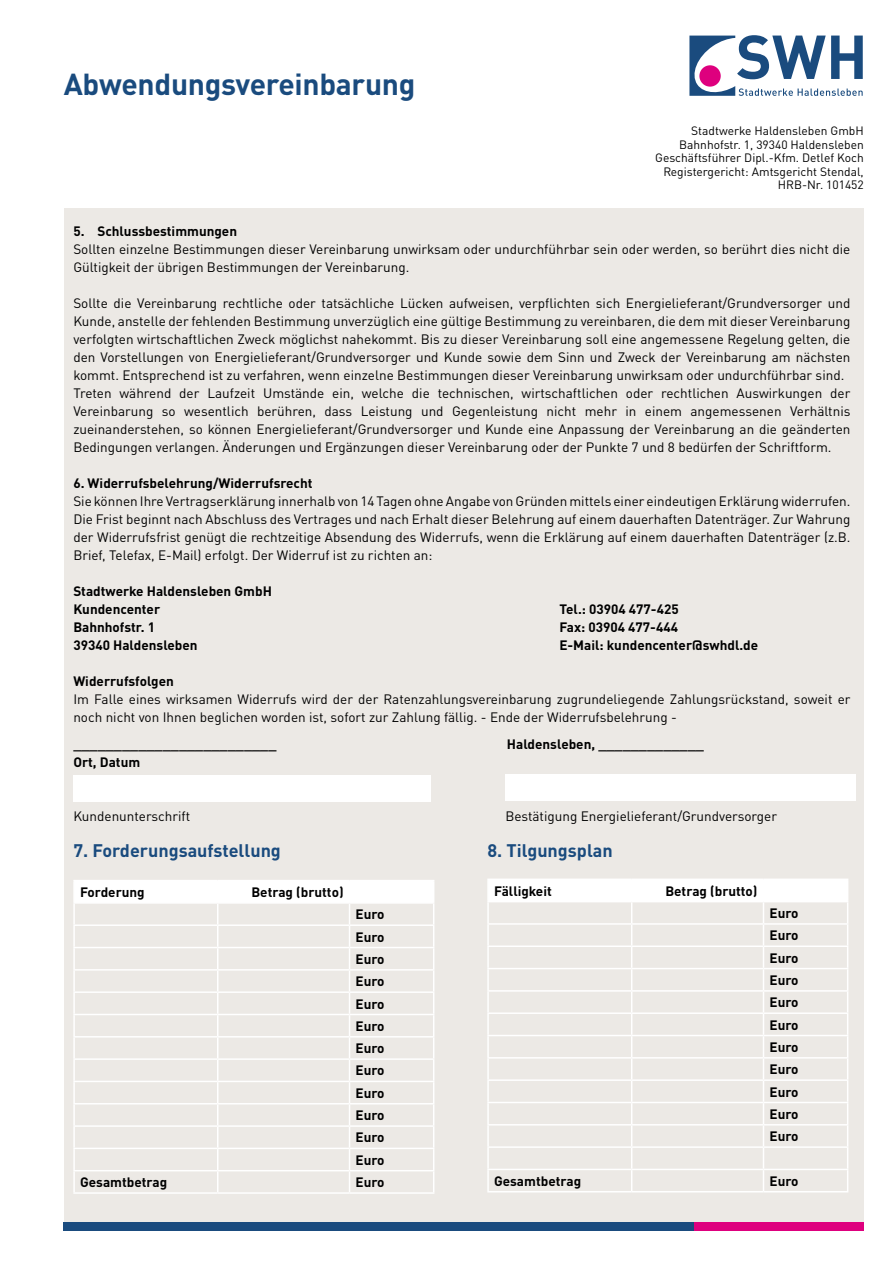
<style>
.page{position:relative;width:893px;height:1263px;background:#fff}
.page>*{position:absolute;margin:0;border:0;box-sizing:border-box;transform-origin:0 0}
.t1{font:700 30px "DIN Pro";letter-spacing:-.01em;color:#1a4b7e}
.t2{font:700 18px "DIN Pro";color:#1a4b7e}
.t3{font:13.5px/18px "DIN Pro";color:#000}
.t4{font:700 13.5px/22.4px "DIN Pro";color:#000;text-align:justify}
.t5{font:12px/13.5px "DIN Pro";color:#000;text-align:right}
</style>
<div class="page">
<div style="left:64px;top:208px;width:799px;height:1019px;background:#ece9e5"></div>
<svg style="left:689px;top:35px;width:174px;height:61px"></svg>
<div style="left:699px;top:65px;width:22px;height:22px;background:#de007e;border-radius:50%"></div>
<div style="left:64px;top:1222px;width:630px;height:9px;background:#1a4b7e"></div>
<div style="left:694px;top:1222px;width:169px;height:9px;background:#de007e"></div>
<hr style="left:73px;top:880px;width:145px;height:1px;background:#fff">
<hr style="left:73px;top:881px;width:2px;height:21px;background:#fff">
<hr style="left:73px;top:902px;width:145px;height:2px;background:#fff">
<hr style="left:73px;top:904px;width:2px;height:20px;background:#fff">
<hr style="left:73px;top:924px;width:145px;height:2px;background:#fff">
<hr style="left:73px;top:926px;width:2px;height:21px;background:#fff">
<hr style="left:73px;top:947px;width:145px;height:1px;background:#fff">
<hr style="left:73px;top:948px;width:2px;height:21px;background:#fff">
<hr style="left:73px;top:969px;width:145px;height:1px;background:#fff">
<hr style="left:73px;top:970px;width:2px;height:21px;background:#fff">
<hr style="left:73px;top:991px;width:145px;height:2px;background:#fff">
<hr style="left:73px;top:993px;width:2px;height:21px;background:#fff">
<hr style="left:73px;top:1014px;width:145px;height:1px;background:#fff">
<hr style="left:73px;top:1015px;width:2px;height:21px;background:#fff">
<hr style="left:73px;top:1036px;width:145px;height:1px;background:#fff">
<hr style="left:73px;top:1037px;width:2px;height:21px;background:#fff">
<hr style="left:73px;top:1058px;width:145px;height:2px;background:#fff">
<hr style="left:73px;top:1060px;width:2px;height:21px;background:#fff">
<hr style="left:73px;top:1081px;width:145px;height:1px;background:#fff">
<hr style="left:73px;top:1082px;width:2px;height:21px;background:#fff">
<hr style="left:73px;top:1103px;width:145px;height:1px;background:#fff">
<hr style="left:73px;top:1104px;width:2px;height:21px;background:#fff">
<hr style="left:73px;top:1125px;width:145px;height:2px;background:#fff">
<hr style="left:73px;top:1127px;width:2px;height:20px;background:#fff">
<hr style="left:73px;top:1147px;width:145px;height:2px;background:#fff">
<hr style="left:73px;top:1149px;width:2px;height:21px;background:#fff">
<hr style="left:73px;top:1170px;width:145px;height:1px;background:#fff">
<hr style="left:73px;top:1171px;width:2px;height:21px;background:#fff">
<svg style="left:75px;top:880px;width:359px;height:312px"></svg>
<hr style="left:73px;top:1192px;width:145px;height:2px;background:#fff">
<hr style="left:218px;top:1192px;width:132px;height:2px;background:#fff">
<hr style="left:350px;top:1192px;width:84px;height:2px;background:#fff">
<div style="left:73px;top:775px;width:358px;height:26px;background:#fff"></div>
<div style="left:505px;top:774px;width:350px;height:26px;background:#fff"></div>
<hr style="left:487px;top:878px;width:145px;height:2px;background:#fff">
<hr style="left:487px;top:880px;width:2px;height:21px;background:#fff">
<hr style="left:632px;top:878px;width:131px;height:2px;background:#fff">
<hr style="left:763px;top:878px;width:85px;height:2px;background:#fff">
<hr style="left:487px;top:901px;width:145px;height:1px;background:#fff">
<hr style="left:487px;top:902px;width:2px;height:21px;background:#fff">
<hr style="left:487px;top:923px;width:145px;height:2px;background:#fff">
<hr style="left:487px;top:925px;width:2px;height:20px;background:#fff">
<hr style="left:487px;top:945px;width:145px;height:2px;background:#fff">
<hr style="left:487px;top:947px;width:2px;height:21px;background:#fff">
<hr style="left:487px;top:968px;width:145px;height:1px;background:#fff">
<hr style="left:487px;top:969px;width:2px;height:21px;background:#fff">
<hr style="left:487px;top:990px;width:145px;height:2px;background:#fff">
<hr style="left:487px;top:992px;width:2px;height:20px;background:#fff">
<hr style="left:487px;top:1012px;width:145px;height:2px;background:#fff">
<hr style="left:487px;top:1014px;width:2px;height:21px;background:#fff">
<hr style="left:487px;top:1035px;width:145px;height:1px;background:#fff">
<hr style="left:487px;top:1036px;width:2px;height:21px;background:#fff">
<hr style="left:487px;top:1057px;width:145px;height:1px;background:#fff">
<hr style="left:487px;top:1058px;width:2px;height:21px;background:#fff">
<hr style="left:487px;top:1079px;width:145px;height:2px;background:#fff">
<hr style="left:487px;top:1081px;width:2px;height:21px;background:#fff">
<hr style="left:487px;top:1102px;width:145px;height:1px;background:#fff">
<hr style="left:487px;top:1103px;width:2px;height:21px;background:#fff">
<hr style="left:487px;top:1124px;width:145px;height:1px;background:#fff">
<hr style="left:487px;top:1125px;width:2px;height:21px;background:#fff">
<hr style="left:487px;top:1146px;width:145px;height:2px;background:#fff">
<hr style="left:487px;top:1148px;width:2px;height:21px;background:#fff">
<hr style="left:487px;top:1169px;width:145px;height:1px;background:#fff">
<hr style="left:487px;top:1170px;width:2px;height:21px;background:#fff">
<svg style="left:489px;top:880px;width:359px;height:311px"></svg>
<hr style="left:487px;top:1191px;width:145px;height:1px;background:#fff">
<hr style="left:632px;top:1191px;width:131px;height:1px;background:#fff">
<hr style="left:763px;top:1191px;width:85px;height:1px;background:#fff">
<h1 class="t1" style="left:64px;top:61px;width:353px">Abwendungsvereinbarung</h1>
<p class="t5" style="left:655px;top:123px;width:210px">Stadtwerke Haldensleben GmbH<br>Bahnhofstr. 1, 39340 Haldensleben<br>Geschäftsführer Dipl.-Kfm. Detlef Koch<br>Registergericht: Amtsgericht Stendal,<br>HRB-Nr. 101452</p>
<p class="t4" style="left:73px;top:219px;width:165px">5. Schlussbestimmungen</p>
<p class="t3" style="left:73px;top:239px;width:779px">Sollten einzelne Bestimmungen dieser Vereinbarung unwirksam oder undurchführbar sein oder werden, so berührt dies nicht die<br>Gültigkeit der übrigen Bestimmungen der Vereinbarung.</p>
<p class="t3" style="left:73px;top:293px;width:779px">Sollte die Vereinbarung rechtliche oder tatsächliche Lücken aufweisen, verpflichten sich Energielieferant/Grundversorger und Kunde, anstelle der fehlenden Bestimmung unverzüglich eine gültige Bestimmung zu vereinbaren, die dem mit dieser Vereinbarung verfolgten wirtschaftlichen Zweck möglichst nahekommt. Bis zu dieser Vereinbarung soll eine angemessene Regelung gelten, die den Vorstellungen von Energielieferant/Grundversorger und Kunde sowie dem Sinn und Zweck der Vereinbarung am nächsten kommt. Entsprechend ist zu verfahren, wenn einzelne Bestimmungen dieser Vereinbarung unwirksam oder undurchführbar sind.<br>Treten während der Laufzeit Umstände ein, welche die technischen, wirtschaftlichen oder rechtlichen Auswirkungen der Vereinbarung so wesentlich berühren, dass Leistung und Gegenleistung nicht mehr in einem angemessenen Verhältnis zueinanderstehen, so können Energielieferant/Grundversorger und Kunde eine Anpassung der Vereinbarung an die geänderten Bedingungen verlangen. Änderungen und Ergänzungen dieser Vereinbarung oder der Punkte 7 und 8 bedürfen der Schriftform.</p>
<p class="t4" style="left:73px;top:471px;width:241px">6. Widerrufsbelehrung/Widerrufsrecht</p>
<p class="t3" style="left:73px;top:491px;width:779px;text-align:justify">Sie können Ihre Vertragserklärung innerhalb von 14 Tagen ohne Angabe von Gründen mittels einer eindeutigen Erklärung widerrufen.<br>Die Frist beginnt nach Abschluss des Vertrages und nach Erhalt dieser Belehrung auf einem dauerhaften Datenträger. Zur Wahrung der Widerrufsfrist genügt die rechtzeitige Absendung des Widerrufs, wenn die Erklärung auf einem dauerhaften Datenträger (z.B.<br>Brief, Telefax, E-Mail) erfolgt. Der Widerruf ist zu richten an:</p>
<p class="t4" style="left:73px;top:581px;width:200px;line-height:18px">Stadtwerke Haldensleben GmbH<br>Kundencenter</p>
<p class="t4" style="left:559px;top:597px;width:121px">Tel.: 03904 477-425</p>
<p class="t4" style="left:73px;top:615px;width:83px">Bahnhofstr. 1</p>
<p class="t4" style="left:559px;top:615px;width:120px">Fax: 03904 477-444</p>
<p class="t4" style="left:73px;top:633px;width:126px">39340 Haldensleben</p>
<p class="t4" style="left:559px;top:633px;width:200px">E-Mail: kundencenter@swhdl.de</p>
<p class="t4" style="left:73px;top:669px;width:102px">Widerrufsfolgen</p>
<p class="t3" style="left:73px;top:689px;width:779px">Im Falle eines wirksamen Widerrufs wird der der Ratenzahlungsvereinbarung zugrundeliegende Zahlungsrückstand, soweit er noch nicht von Ihnen beglichen worden ist, sofort zur Zahlung fällig. - Ende der Widerrufsbelehrung -</p>
<p class="t4" style="left:73px;top:732px;width:205px">_________________________</p>
<p class="t4" style="left:507px;top:732px;width:199px">Haldensleben, _____________</p>
<p class="t4" style="left:73px;top:750px;width:68px">Ort, Datum</p>
<p class="t3" style="left:73px;top:806px;width:118px">Kundenunterschrift</p>
<p class="t3" style="left:505px;top:806px;width:273px">Bestätigung Energielieferant/Grundversorger</p>
<h2 class="t2" style="left:73px;top:836px;width:209px">7. Forderungsaufstellung</h2>
<h2 class="t2" style="left:487px;top:836px;width:127px">8. Tilgungsplan</h2>
<p class="t4" style="left:80px;top:880px;width:66px">Forderung</p>
<p class="t4" style="left:251px;top:880px;width:94px">Betrag (brutto)</p>
<p class="t4" style="left:356px;top:902px;width:30px">Euro Euro Euro Euro Euro Euro Euro Euro Euro Euro Euro Euro</p>
<p class="t4" style="left:80px;top:1170px;width:89px">Gesamtbetrag</p>
<p class="t4" style="left:356px;top:1170px;width:30px">Euro</p>
<p class="t4" style="left:494px;top:879px;width:59px">Fälligkeit</p>
<p class="t4" style="left:665px;top:879px;width:94px">Betrag (brutto)</p>
<p class="t4" style="left:769px;top:901px;width:30px">Euro Euro Euro Euro Euro Euro Euro Euro Euro Euro Euro</p>
<p class="t4" style="left:494px;top:1169px;width:89px">Gesamtbetrag</p>
<p class="t4" style="left:769px;top:1169px;width:30px">Euro</p>
</div>
